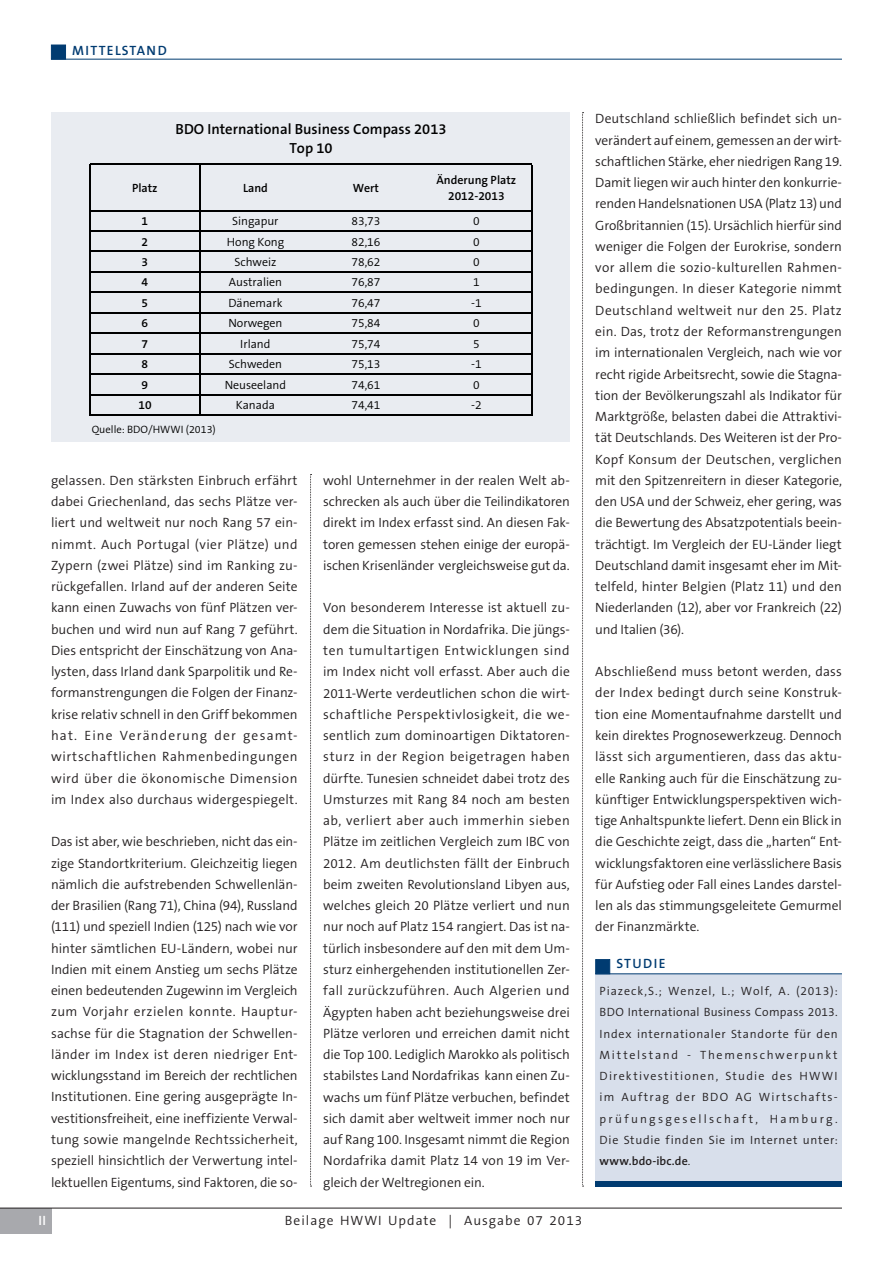
<style>
.page{position:relative;width:893px;height:1263px;background:#fff}
.page>*{position:absolute;margin:0;border:0;box-sizing:border-box;transform-origin:0 0}
.t1{font:600 14.7px/19.6px "The Sans B6";color:#000;text-align:center}
.t2{font:300 13.5px/21.3px "The Sans B4";letter-spacing:-.005em;color:#231f20;text-align:justify}
.t3{font:300 13.5px "The Sans B4";letter-spacing:.075em;color:#231f20}
.t4{font:600 13.5px "The Sans B6";letter-spacing:.1em;color:#003b71}
.t5{font:600 13.5px "The Sans B6";color:#fff}
.t6{font:300 12px/21.3px "The Sans B4";letter-spacing:.065em;color:#231f20;text-align:justify}
.t7{font:300 12px "The Sans B4";letter-spacing:-.005em;color:#000}
.t8{font:600 12px/16.2px "The Sans B6";color:#000;text-align:center}
.t9{font:600 12px "The Sans B6";letter-spacing:.015em;color:#231f20}
.t10{font:300 10.65px "The Sans B4";color:#000}
.s1{font-family:"The Sans B4";font-weight:300}
</style>
<div class="page">
<div style="left:51px;top:45px;width:15px;height:15px;background:#003b71"></div>
<hr style="left:51px;top:59px;width:791px;height:1px;background:#003b71">
<div style="left:0;top:1208px;width:51px;height:26px;background:#a8a9ad"></div>
<hr style="left:0;top:1208px;width:842px;height:1px;background:#231f20">
<svg style="left:310px;top:474px;width:2px;height:713px"></svg>
<svg style="left:582px;top:112px;width:2px;height:1075px"></svg>
<div style="left:595px;top:974px;width:247px;height:206px;background:#d8dfeb"></div>
<div style="left:595px;top:1180px;width:247px;height:6px;background:#003b71"></div>
<hr style="left:595px;top:973px;width:247px;height:1px;background:#003b71">
<div style="left:595px;top:959px;width:15px;height:15px;background:#003b71;border:1px solid #003b71"></div>
<div style="left:52px;top:112px;width:518px;height:330px;background:#e9ecf1"></div>
<hr style="left:89px;top:164px;width:1px;height:252px;background:#000">
<hr style="left:199px;top:165px;width:2px;height:251px;background:#000">
<hr style="left:531px;top:165px;width:1px;height:251px;background:#000">
<hr style="left:90px;top:164px;width:442px;height:1px;background:#000">
<hr style="left:90px;top:210px;width:442px;height:1px;background:#000">
<hr style="left:90px;top:230px;width:442px;height:2px;background:#000">
<hr style="left:90px;top:251px;width:442px;height:1px;background:#000">
<hr style="left:90px;top:271px;width:442px;height:2px;background:#000">
<hr style="left:90px;top:292px;width:442px;height:1px;background:#000">
<hr style="left:90px;top:312px;width:442px;height:1px;background:#000">
<hr style="left:90px;top:333px;width:442px;height:1px;background:#000">
<hr style="left:90px;top:353px;width:442px;height:1px;background:#000">
<hr style="left:90px;top:373px;width:442px;height:2px;background:#000">
<hr style="left:90px;top:394px;width:442px;height:1px;background:#000">
<hr style="left:90px;top:414px;width:442px;height:2px;background:#000">
<p class="t4" style="left:72px;top:43px;width:96px">MITTELSTAND</p>
<p class="t1" style="left:176px;top:119px;width:273px">BDO International Business Compass 2013<br>Top 10</p>
<p class="t8" style="left:132px;top:180px;width:27px">Platz</p>
<p class="t8" style="left:243px;top:180px;width:26px">Land</p>
<p class="t8" style="left:353px;top:180px;width:28px">Wert</p>
<p class="t8" style="left:436px;top:172px;width:81px">Änderung Platz<br>2012-2013</p>
<p class="t8" style="left:142px;top:213px;width:8px">1</p>
<p class="t7" style="left:232px;top:215px;width:48px">Singapur</p>
<p class="t7" style="left:352px;top:215px;width:30px">83,73</p>
<p class="t7" style="left:473px;top:215px;width:8px">0</p>
<p class="t8" style="left:142px;top:234px;width:8px">2</p>
<p class="t7" style="left:227px;top:235px;width:59px">Hong Kong</p>
<p class="t7" style="left:352px;top:235px;width:30px">82,16</p>
<p class="t7" style="left:473px;top:235px;width:8px">0</p>
<p class="t8" style="left:142px;top:254px;width:8px">3</p>
<p class="t7" style="left:234px;top:255px;width:44px">Schweiz</p>
<p class="t7" style="left:352px;top:255px;width:30px">78,62</p>
<p class="t7" style="left:473px;top:255px;width:8px">0</p>
<p class="t8" style="left:142px;top:275px;width:8px">4</p>
<p class="t7" style="left:229px;top:276px;width:55px">Australien</p>
<p class="t7" style="left:352px;top:276px;width:30px">76,87</p>
<p class="t7" style="left:473px;top:276px;width:8px">1</p>
<p class="t8" style="left:142px;top:295px;width:8px">5</p>
<p class="t7" style="left:228px;top:296px;width:56px">Dänemark</p>
<p class="t7" style="left:352px;top:296px;width:30px">76,47</p>
<p class="t7" style="left:471px;top:296px;width:12px">-1</p>
<p class="t8" style="left:142px;top:316px;width:8px">6</p>
<p class="t7" style="left:228px;top:317px;width:56px">Norwegen</p>
<p class="t7" style="left:352px;top:317px;width:30px">75,84</p>
<p class="t7" style="left:473px;top:317px;width:8px">0</p>
<p class="t8" style="left:142px;top:336px;width:8px">7</p>
<p class="t7" style="left:240px;top:337px;width:32px">Irland</p>
<p class="t7" style="left:352px;top:337px;width:30px">75,74</p>
<p class="t7" style="left:473px;top:337px;width:8px">5</p>
<p class="t8" style="left:142px;top:356px;width:8px">8</p>
<p class="t7" style="left:229px;top:358px;width:55px">Schweden</p>
<p class="t7" style="left:352px;top:358px;width:30px">75,13</p>
<p class="t7" style="left:471px;top:358px;width:12px">-1</p>
<p class="t8" style="left:142px;top:377px;width:8px">9</p>
<p class="t7" style="left:225px;top:378px;width:63px">Neuseeland</p>
<p class="t7" style="left:352px;top:378px;width:30px">74,61</p>
<p class="t7" style="left:473px;top:378px;width:8px">0</p>
<p class="t8" style="left:138px;top:397px;width:15px">10</p>
<p class="t7" style="left:236px;top:399px;width:41px">Kanada</p>
<p class="t7" style="left:352px;top:399px;width:30px">74,41</p>
<p class="t7" style="left:471px;top:399px;width:12px">-2</p>
<p class="t10" style="left:92px;top:424px;width:126px">Quelle: BDO/HWWI (2013)</p>
<p class="t2" style="left:51px;top:470px;width:248px">gelassen. Den stärksten Einbruch erfährt dabei Griechenland, das sechs Plätze ver&shy;liert und weltweit nur noch Rang 57 ein&shy;nimmt. Auch Portugal (vier Plätze) und Zypern (zwei Plätze) sind im Ranking zu&shy;rückgefallen. Irland auf der anderen Seite kann einen Zuwachs von fünf Plätzen ver&shy;buchen und wird nun auf Rang 7 geführt.<br>Dies entspricht der Einschätzung von Ana&shy;lysten, dass Irland dank Sparpolitik und Re&shy;formanstrengungen die Folgen der Finanz&shy;krise relativ schnell in den Griff bekommen hat. Eine Veränderung der gesamt&shy;wirtschaftlichen Rahmenbedingungen wird über die ökonomische Dimension im Index also durchaus widergespiegelt.</p>
<p class="t2" style="left:51px;top:831px;width:248px">Das ist aber, wie beschrieben, nicht das ein&shy;zige Standortkriterium. Gleichzeitig liegen nämlich die aufstrebenden Schwellenlän&shy;der Brasilien (Rang 71), China (94), Russland (111) und speziell Indien (125) nach wie vor hinter sämtlichen EU-Ländern, wobei nur Indien mit einem Anstieg um sechs Plätze einen bedeutenden Zugewinn im Vergleich zum Vorjahr erzielen konnte. Hauptur&shy;sachse für die Stagnation der Schwellen&shy;länder im Index ist deren niedriger Ent&shy;wicklungsstand im Bereich der rechtlichen Institutionen. Eine gering ausgeprägte In&shy;vestitionsfreiheit, eine ineffiziente Verwal&shy;tung sowie mangelnde Rechtssicherheit, speziell hinsichtlich der Verwertung intel&shy;lektuellen Eigentums, sind Faktoren, die so-</p>
<p class="t2" style="left:323px;top:470px;width:248px">wohl Unternehmer in der realen Welt ab&shy;schrecken als auch über die Teilindikatoren direkt im Index erfasst sind. An diesen Fak&shy;toren gemessen stehen einige der europä&shy;ischen Krisenländer vergleichsweise gut da.</p>
<p class="t2" style="left:323px;top:598px;width:248px">Von besonderem Interesse ist aktuell zu&shy;dem die Situation in Nordafrika. Die jüngs&shy;ten tumultartigen Entwicklungen sind im Index nicht voll erfasst. Aber auch die 2011-Werte verdeutlichen schon die wirt&shy;schaftliche Perspektivlosigkeit, die we&shy;sentlich zum dominoartigen Diktatoren&shy;sturz in der Region beigetragen haben dürfte. Tunesien schneidet dabei trotz des Umsturzes mit Rang 84 noch am besten ab, verliert aber auch immerhin sieben Plätze im zeitlichen Vergleich zum IBC von 2012. Am deutlichsten fällt der Einbruch beim zweiten Revolutionsland Libyen aus, welches gleich 20 Plätze verliert und nun nur noch auf Platz 154 rangiert. Das ist na&shy;türlich insbesondere auf den mit dem Um&shy;sturz einhergehenden institutionellen Zer&shy;fall zurückzuführen. Auch Algerien und Ägypten haben acht beziehungsweise drei Plätze verloren und erreichen damit nicht die Top 100. Lediglich Marokko als politisch stabilstes Land Nordafrikas kann einen Zu&shy;wachs um fünf Plätze verbuchen, befindet sich damit aber weltweit immer noch nur auf Rang 100. Insgesamt nimmt die Region Nordafrika damit Platz 14 von 19 im Ver&shy;gleich der Weltregionen ein.</p>
<p class="t5" style="left:38px;top:1213px;width:9px">II</p>
<p class="t3" style="left:285px;top:1213px;width:299px">Beilage HWWI Update | Ausgabe 07 2013</p>
<p class="t2" style="left:595px;top:109px;width:248px">Deutschland schließlich befindet sich un&shy;verändert auf einem, gemessen an der wirt&shy;schaftlichen Stärke, eher niedrigen Rang 19.<br>Damit liegen wir auch hinter den konkurrie&shy;renden Handelsnationen USA (Platz 13) und Großbritannien (15). Ursächlich hierfür sind weniger die Folgen der Eurokrise, sondern vor allem die sozio-kulturellen Rahmen&shy;bedingungen. In dieser Kategorie nimmt Deutschland weltweit nur den 25. Platz ein. Das, trotz der Reformanstrengungen im internationalen Vergleich, nach wie vor recht rigide Arbeitsrecht, sowie die Stagna&shy;tion der Bevölkerungszahl als Indikator für Marktgröße, belasten dabei die Attraktivi&shy;tät Deutschlands. Des Weiteren ist der Pro-Kopf Konsum der Deutschen, verglichen mit den Spitzenreitern in dieser Kategorie, den USA und der Schweiz, eher gering, was die Bewertung des Absatzpotentials beein&shy;trächtigt. Im Vergleich der EU-Länder liegt Deutschland damit insgesamt eher im Mit&shy;telfeld, hinter Belgien (Platz 11) und den Niederlanden (12), aber vor Frankreich (22) und Italien (36).</p>
<p class="t2" style="left:595px;top:661px;width:248px">Abschließend muss betont werden, dass der Index bedingt durch seine Konstruk&shy;tion eine Momentaufnahme darstellt und kein direktes Prognosewerkzeug. Dennoch lässt sich argumentieren, dass das aktu&shy;elle Ranking auch für die Einschätzung zu&shy;künftiger Entwicklungsperspektiven wich&shy;tige Anhaltspunkte liefert. Denn ein Blick in die Geschichte zeigt, dass die „harten“ Ent&shy;wicklungsfaktoren eine verlässlichere Basis für Aufstieg oder Fall eines Landes darstel&shy;len als das stimmungsgeleitete Gemurmel der Finanzmärkte.</p>
<p class="t4" style="left:617px;top:956px;width:51px">STUDIE</p>
<p class="t6" style="left:600px;top:981px;width:240px">Piazeck,S.; Wenzel, L.; Wolf, A. (2013):<br>BDO International Business Compass 2013.<br>Index internationaler Standorte für den Mittelstand - Themenschwerpunkt Direktivestitionen, Studie des HWWI im Auftrag der BDO AG Wirtschafts&shy;prüfungsgesellschaft, Hamburg.<br>Die Studie finden Sie im Internet unter:</p>
<p class="t9" style="left:600px;top:1155px;width:92px">www.bdo-ibc.de<span class="s1">.</span></p>
</div>
